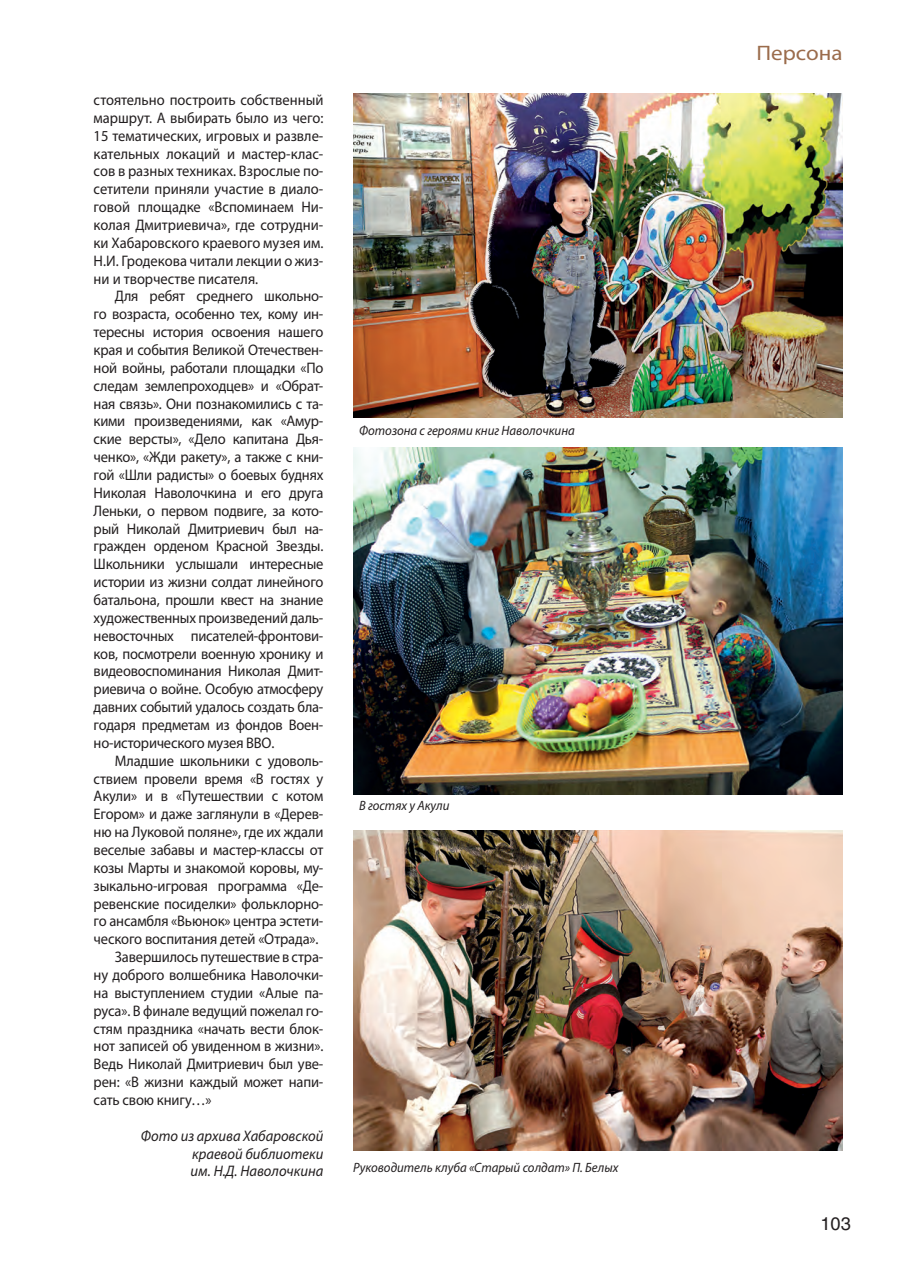
<style>
.page{position:relative;width:915px;height:1263px;background:#fff}
.page>*{position:absolute;margin:0;border:0;box-sizing:border-box;transform-origin:0 0}
.Руб_Литерат{font:21px "Myriad Pro";color:#9b6c4c;scale:1.1 1}
.t1{font:18px "Helios C";color:#231f20}
.Текст_рус{font:15.3px/17.9px "Myriad Pro";letter-spacing:-.01em;color:#231f20;text-align:justify;scale:.95 1}
.АВТОРЫ_текст{font:italic 15.3px/17.9px "Myriad Pro";color:#231f20;text-align:justify;scale:.95 1}
.Подписи{font:italic 13.5px "Myriad Pro";color:#231f20;scale:.95 1}
</style>
<div class="page">
<img style="left:353px;top:94px;width:488px;height:324px">
<img style="left:353px;top:448px;width:489px;height:347px">
<img style="left:353px;top:830px;width:489px;height:320px">
<p class="Текст_рус" style="left:94px;top:91px;width:243px">стоятельно построить собственный маршрут. А выбирать было из чего:<br>15 тематических, игровых и развле&shy;кательных локаций и мастер-клас&shy;сов в разных техниках. Взрослые по&shy;сетители приняли участие в диало&shy;говой площадке «Вспоминаем Ни&shy;колая Дмитриевича», где сотрудни&shy;ки Хабаровского краевого музея им.<br>Н.И. Гродекова читали лекции о жиз&shy;ни и творчестве писателя.</p>
<p class="Текст_рус" style="left:94px;top:287px;width:243px;text-indent:21px">Для ребят среднего школьно&shy;го возраста, особенно тех, кому ин&shy;тересны история освоения нашего края и события Великой Отечествен&shy;ной войны, работали площадки «По следам землепроходцев» и «Обрат&shy;ная связь». Они познакомились с та&shy;кими произведениями, как «Амур&shy;ские версты», «Дело капитана Дья&shy;ченко», «Жди ракету», а также с кни&shy;гой «Шли радисты» о боевых буднях Николая Наволочкина и его друга Леньки, о первом подвиге, за кото&shy;рый Николай Дмитриевич был на&shy;гражден орденом Красной Звезды.<br>Школьники услышали интересные истории из жизни солдат линейного батальона, прошли квест на знание художественных произведений даль&shy;невосточных писателей-фронтови&shy;ков, посмотрели военную хронику и видеовоспоминания Николая Дмит&shy;риевича о войне. Особую атмосферу давних событий удалось создать бла&shy;годаря предметам из фондов Воен&shy;но-исторического музея ВВО.</p>
<p class="Текст_рус" style="left:94px;top:751px;width:243px;text-indent:21px">Младшие школьники с удоволь&shy;ствием провели время «В гостях у Акули» и в «Путешествии с котом Егором» и даже заглянули в «Дерев&shy;ню на Луковой поляне», где их ждали веселые забавы и мастер-классы от козы Марты и знакомой коровы, му&shy;зыкально-игровая программа «Де&shy;ревенские посиделки» фольклорно&shy;го ансамбля «Вьюнок» центра эстети&shy;ческого воспитания детей «Отрада».</p>
<p class="Текст_рус" style="left:94px;top:948px;width:243px;text-indent:21px">Завершилось путешествие в стра&shy;ну доброго волшебника Наволочки&shy;на выступлением студии «Алые па&shy;руса». В финале ведущий пожелал го&shy;стям праздника «начать вести блок&shy;нот записей об увиденном в жизни».<br>Ведь Николай Дмитриевич был уве&shy;рен: «В жизни каждый может напи&shy;сать свою книгу…»</p>
<p class="АВТОРЫ_текст" style="left:190px;top:1126px;width:141px;text-indent:-50px">Фото из архива Хабаровской краевой библиотеки им. Н.Д. Наволочкина</p>
<p class="Подписи" style="left:359px;top:422px;width:228px">Фотозона с героями книг Наволочкина</p>
<p class="Подписи" style="left:359px;top:797px;width:97px">В гостях у Акули</p>
<p class="Подписи" style="left:353px;top:1159px;width:280px">Руководитель клуба «Старый солдат» П. Белых</p>
<p class="Руб_Литерат" style="left:756px;top:40px;width:80px">Персона</p>
<p class="t1" style="left:820px;top:1213px;width:32px">103</p>
</div>
